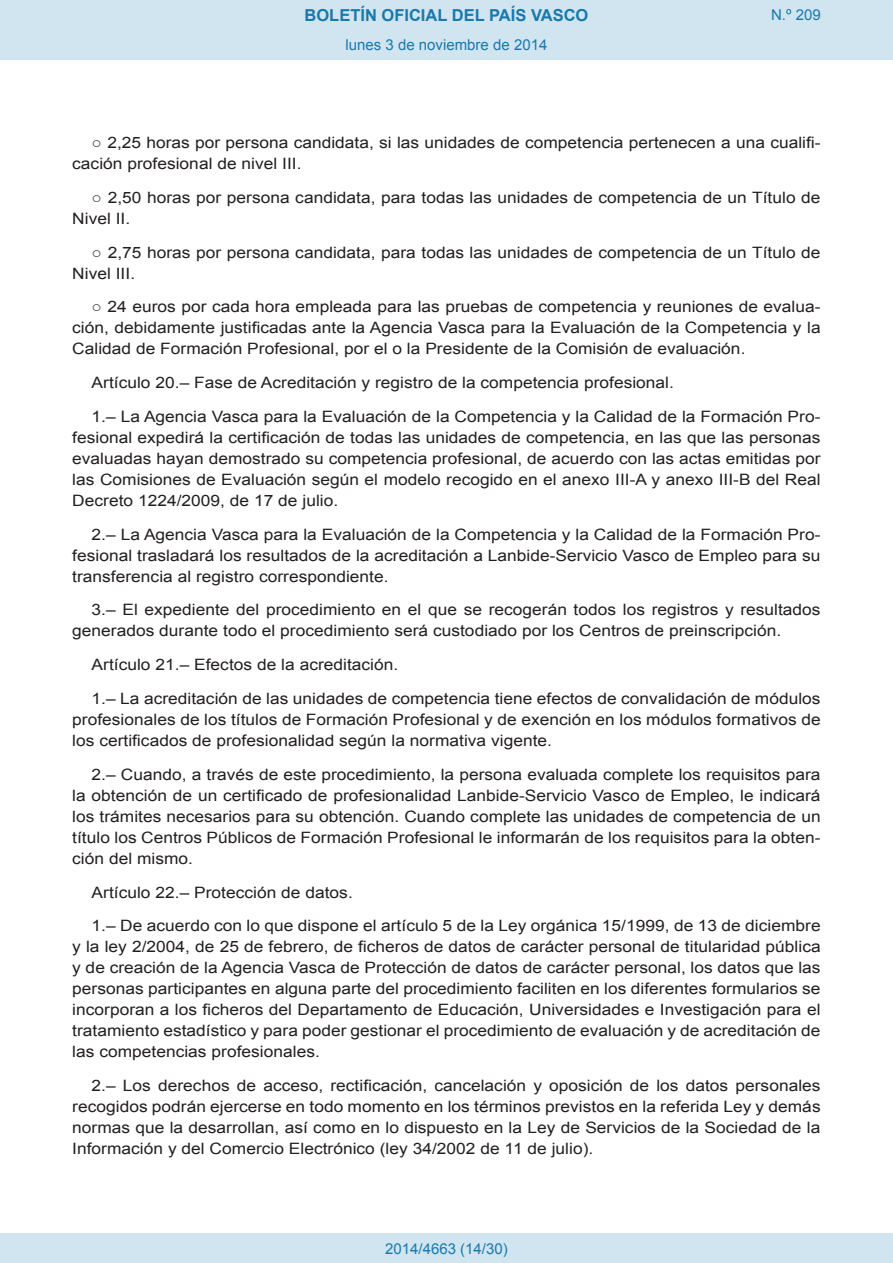
<style>
.page{position:relative;width:893px;height:1263px;background:#fff}
.page>*{position:absolute;margin:0;border:0;box-sizing:border-box;transform-origin:0 0}
.t1{font:700 16.5px "Arial";color:#1879ad}
.BOPVDetalle{font:15.6px/21px "Arial";color:#231f20;text-align:justify;scale:1.11 1}
.Paginacion_Centro{font:15px "Arial";color:#1879ad}
</style>
<div class="page">
<div style="left:0;top:0;width:893px;height:60px;background:#d0e5f0"></div>
<div style="left:0;top:1233px;width:893px;height:30px;background:#d0e5f0"></div>
<p class="t1" style="left:305px;top:4px;width:285px">BOLETÍN OFICIAL DEL PAÍS VASCO</p>
<p class="Paginacion_Centro" style="left:346px;top:35px;width:203px">lunes 3 de noviembre de 2014</p>
<p class="Paginacion_Centro" style="left:771px;top:5px;width:51px">N.º 209</p>
<p class="BOPVDetalle" style="left:72px;top:132px;width:676px;text-indent:19px">○ 2,25 horas por persona candidata, si las unidades de competencia pertenecen a una cualifi&shy;cación profesional de nivel III.</p>
<p class="BOPVDetalle" style="left:72px;top:187px;width:676px;text-indent:19px">○ 2,50 horas por persona candidata, para todas las unidades de competencia de un Título de<br>Nivel II.</p>
<p class="BOPVDetalle" style="left:72px;top:242px;width:676px;text-indent:19px">○ 2,75 horas por persona candidata, para todas las unidades de competencia de un Título de<br>Nivel III.</p>
<p class="BOPVDetalle" style="left:72px;top:297px;width:676px;text-indent:19px">○ 24 euros por cada hora empleada para las pruebas de competencia y reuniones de evalua&shy;ción, debidamente justificadas ante la Agencia Vasca para la Evaluación de la Competencia y la Calidad de Formación Profesional, por el o la Presidente de la Comisión de evaluación.</p>
<p class="BOPVDetalle" style="left:92px;top:372px;width:526px">Artículo 20.– Fase de Acreditación y registro de la competencia profesional.</p>
<p class="BOPVDetalle" style="left:72px;top:406px;width:676px;text-indent:19px">1.– La Agencia Vasca para la Evaluación de la Competencia y la Calidad de la Formación Pro&shy;fesional expedirá la certificación de todas las unidades de competencia, en las que las personas evaluadas hayan demostrado su competencia profesional, de acuerdo con las actas emitidas por las Comisiones de Evaluación según el modelo recogido en el anexo III-A y anexo III-B del Real Decreto 1224/2009, de 17 de julio.</p>
<p class="BOPVDetalle" style="left:72px;top:524px;width:676px;text-indent:19px">2.– La Agencia Vasca para la Evaluación de la Competencia y la Calidad de la Formación Pro&shy;fesional trasladará los resultados de la acreditación a Lanbide-Servicio Vasco de Empleo para su transferencia al registro correspondiente.</p>
<p class="BOPVDetalle" style="left:72px;top:600px;width:676px;text-indent:19px">3.– El expediente del procedimiento en el que se recogerán todos los registros y resultados generados durante todo el procedimiento será custodiado por los Centros de preinscripción.</p>
<p class="BOPVDetalle" style="left:92px;top:654px;width:278px">Artículo 21.– Efectos de la acreditación.</p>
<p class="BOPVDetalle" style="left:72px;top:688px;width:676px;text-indent:19px">1.– La acreditación de las unidades de competencia tiene efectos de convalidación de módulos profesionales de los títulos de Formación Profesional y de exención en los módulos formativos de los certificados de profesionalidad según la normativa vigente.</p>
<p class="BOPVDetalle" style="left:72px;top:764px;width:676px;text-indent:19px">2.– Cuando, a través de este procedimiento, la persona evaluada complete los requisitos para la obtención de un certificado de profesionalidad Lanbide-Servicio Vasco de Empleo, le indicará los trámites necesarios para su obtención. Cuando complete las unidades de competencia de un título los Centros Públicos de Formación Profesional le informarán de los requisitos para la obten&shy;ción del mismo.</p>
<p class="BOPVDetalle" style="left:92px;top:882px;width:237px">Artículo 22.– Protección de datos.</p>
<p class="BOPVDetalle" style="left:72px;top:915px;width:676px;text-indent:19px">1.– De acuerdo con lo que dispone el artículo 5 de la Ley orgánica 15/1999, de 13 de diciembre y la ley 2/2004, de 25 de febrero, de ficheros de datos de carácter personal de titularidad pública y de creación de la Agencia Vasca de Protección de datos de carácter personal, los datos que las personas participantes en alguna parte del procedimiento faciliten en los diferentes formularios se incorporan a los ficheros del Departamento de Educación, Universidades e Investigación para el tratamiento estadístico y para poder gestionar el procedimiento de evaluación y de acreditación de las competencias profesionales.</p>
<p class="BOPVDetalle" style="left:72px;top:1075px;width:676px;text-indent:19px">2.– Los derechos de acceso, rectificación, cancelación y oposición de los datos personales recogidos podrán ejercerse en todo momento en los términos previstos en la referida Ley y demás normas que la desarrollan, así como en lo dispuesto en la Ley de Servicios de la Sociedad de la Información y del Comercio Electrónico (ley 34/2002 de 11 de julio).</p>
<p class="Paginacion_Centro" style="left:385px;top:1238px;width:124px">2014/4663 (14/30)</p>
</div>
